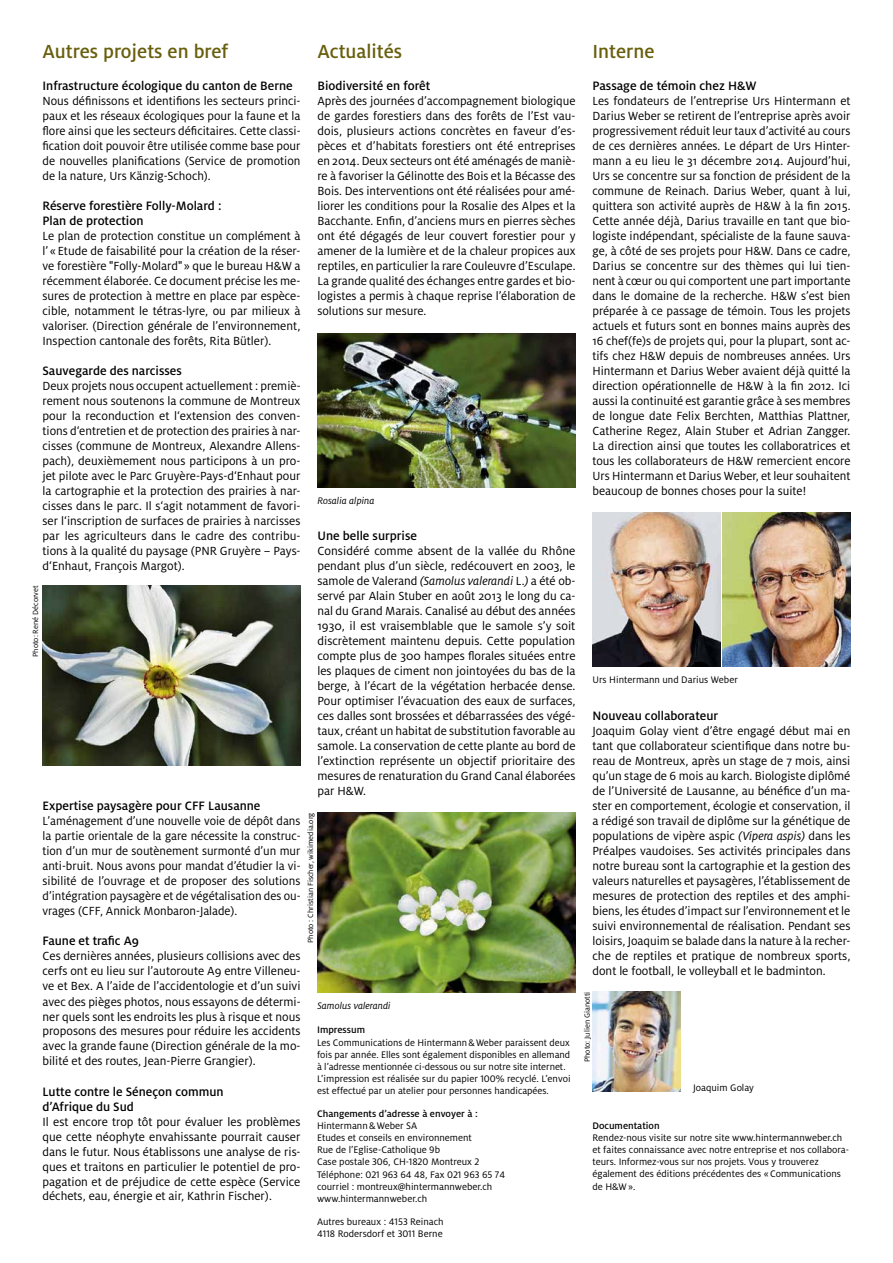
<style>
.page{position:relative;width:893px;height:1263px;background:#fff}
.page>*{position:absolute;margin:0;border:0;box-sizing:border-box;transform-origin:0 0}
.t1{font:500 21px "Milo";color:#685e0c}
.t2{font:500 13.5px/15px "Milo";color:#000}
.t3{font:13.05px/15px "Milo";color:#000;text-align:justify}
.t4{font:10.5px/12.1px "Milo LF";color:#000}
.t5{font:10.5px/12.3px "Milo";color:#000}
.t6{font:500 10.5px "Milo LF";color:#000}
.t7{font:italic 10.5px "Milo LF";color:#000}
.t8{font:8.25px "Milo";color:#000}
.s1{font-style:italic}
</style>
<div class="page">
<img style="left:317px;top:333px;width:258px;height:154px">
<img style="left:592px;top:513px;width:128px;height:154px">
<img style="left:592px;top:992px;width:88px;height:100px">
<img style="left:723px;top:513px;width:127px;height:154px">
<img style="left:317px;top:812px;width:258px;height:180px">
<img style="left:43px;top:585px;width:257px;height:180px">
<h1 class="t1" style="left:43px;top:39px;width:187px">Autres projets en bref</h1>
<p class="t2" style="left:43px;top:78px;width:252px">Infrastructure écologique du canton de Berne</p>
<p class="t3" style="left:43px;top:94px;width:260px">Nous définissons et identifions les secteurs princi&shy;paux et les réseaux écologiques pour la faune et la flore ainsi que les secteurs déficitaires. Cette classi&shy;fication doit pouvoir être utilisée comme base pour de nouvelles planifications (Service de promotion de la nature, Urs Känzig-Schoch).</p>
<p class="t2" style="left:43px;top:198px;width:181px">Réserve forestière Folly-Molard :<br>Plan de protection</p>
<p class="t3" style="left:43px;top:229px;width:260px">Le plan de protection constitue un complément à l’ « Etude de faisabilité pour la création de la réser&shy;ve forestière "Folly-Molard" » que le bureau H&amp;W a récemment élaborée. Ce document précise les me&shy;sures de protection à mettre en place par espèce&shy;cible, notamment le tétras-lyre, ou par milieux à valoriser. (Direction générale de l’environnement, Inspection cantonale des forêts, Rita Bütler).</p>
<p class="t2" style="left:43px;top:363px;width:141px">Sauvegarde des narcisses</p>
<p class="t3" style="left:43px;top:379px;width:260px">Deux projets nous occupent actuellement : premiè&shy;rement nous soutenons la commune de Montreux pour la reconduction et l‘extension des conven&shy;tions d‘entretien et de protection des prairies à nar&shy;cisses (commune de Montreux, Alexandre Allens&shy;pach), deuxièmement nous participons à un pro&shy;jet pilote avec le Parc Gruyère-Pays-d‘Enhaut pour la cartographie et la protection des prairies à nar&shy;cisses dans le parc. Il s‘agit notamment de favori&shy;ser l‘inscription de surfaces de prairies à narcisses par les agriculteurs dans le cadre des contribu&shy;tions à la qualité du paysage (PNR Gruyère – Pays&shy;d‘Enhaut, François Margot).</p>
<p class="t8" style="left:31px;top:657px;width:73px;rotate:-90deg">Photo: René Décorvet</p>
<h1 class="t1" style="left:317px;top:39px;width:86px">Actualités</h1>
<p class="t2" style="left:317px;top:78px;width:114px">Biodiversité en forêt</p>
<p class="t3" style="left:317px;top:94px;width:260px">Après des journées d’accompagnement biologique de gardes forestiers dans des forêts de l’Est vau&shy;dois, plusieurs actions concrètes en faveur d’es&shy;pèces et d’habitats forestiers ont été entreprises en 2014. Deux secteurs ont été aménagés de maniè&shy;re à favoriser la Gélinotte des Bois et la Bécasse des Bois. Des interventions ont été réalisées pour amé&shy;liorer les conditions pour la Rosalie des Alpes et la Bacchante. Enfin, d’anciens murs en pierres sèches ont été dégagés de leur couvert forestier pour y amener de la lumière et de la chaleur propices aux reptiles, en particulier la rare Couleuvre d’Esculape.<br>La grande qualité des échanges entre gardes et bio&shy;logistes a permis à chaque reprise l’élaboration de solutions sur mesure.</p>
<p class="t7" style="left:317px;top:494px;width:58px">Rosalia alpina</p>
<p class="t2" style="left:317px;top:528px;width:101px">Une belle surprise</p>
<p class="t3" style="left:317px;top:544px;width:260px">Considéré comme absent de la vallée du Rhône pendant plus d’un siècle, redécouvert en 2003, le samole de Valerand <span class="s1">(Samolus valerandi</span> L.<span class="s1">)</span> a été ob&shy;servé par Alain Stuber en août 2013 le long du ca&shy;nal du Grand Marais. Canalisé au début des années 1930, il est vraisemblable que le samole s’y soit discrètement maintenu depuis. Cette population compte plus de 300 hampes florales situées entre les plaques de ciment non jointoyées du bas de la berge, à l’écart de la végétation herbacée dense.<br>Pour optimiser l’évacuation des eaux de surfaces, ces dalles sont brossées et débarrassées des végé&shy;taux, créant un habitat de substitution favorable au samole. La conservation de cette plante au bord de l’extinction représente un objectif prioritaire des mesures de renaturation du Grand Canal élaborées par H&amp;W.</p>
<p class="t2" style="left:43px;top:798px;width:219px">Expertise paysagère pour CFF Lausanne</p>
<p class="t3" style="left:43px;top:814px;width:260px">L’aménagement d’une nouvelle voie de dépôt dans la partie orientale de la gare nécessite la construc&shy;tion d’un mur de soutènement surmonté d’un mur anti-bruit. Nous avons pour mandat d’étudier la vi&shy;sibilité de l’ouvrage et de proposer des solutions d’intégration paysagère et de végétalisation des ou&shy;vrages (CFF, Annick Monbaron-Jalade).</p>
<p class="t2" style="left:43px;top:933px;width:98px">Faune et trafic A9</p>
<p class="t3" style="left:43px;top:949px;width:260px">Ces dernières années, plusieurs collisions avec des cerfs ont eu lieu sur l’autoroute A9 entre Villeneu&shy;ve et Bex. A l’aide de l’accidentologie et d’un suivi avec des pièges photos, nous essayons de détermi&shy;ner quels sont les endroits les plus à risque et nous proposons des mesures pour réduire les accidents avec la grande faune (Direction générale de la mo&shy;bilité et des routes, Jean-Pierre Grangier).</p>
<p class="t2" style="left:43px;top:1083px;width:183px">Lutte contre le Séneçon commun d’Afrique du Sud</p>
<p class="t3" style="left:43px;top:1114px;width:260px">Il est encore trop tôt pour évaluer les problèmes que cette néophyte envahissante pourrait causer dans le futur. Nous établissons une analyse de ris&shy;ques et traitons en particulier le potentiel de pro&shy;pagation et de préjudice de cette espèce (Service déchets, eau, énergie et air, Kathrin Fischer).</p>
<p class="t8" style="left:306px;top:943px;width:132px;rotate:-90deg">Photo : Christian Fischer, wikimedia.org</p>
<p class="t7" style="left:317px;top:999px;width:75px">Samolus valerandi</p>
<p class="t6" style="left:317px;top:1024px;width:50px">Impressum</p>
<p class="t4" style="left:317px;top:1036px;width:255px">Les Communications de Hintermann&amp;Weber paraissent deux fois par année. Elles sont également disponibles en allemand à l’adresse mentionnée ci-dessous ou sur notre site internet.<br>L’impression est réalisée sur du papier 100% recyclé. L’envoi est effectué par un atelier pour personnes handicapées.</p>
<p class="t6" style="left:317px;top:1107px;width:162px">Changements d’adresse à envoyer à :</p>
<p class="t4" style="left:317px;top:1119px;width:190px">Hintermann&amp;Weber SA<br>Etudes et conseils en environnement<br>Rue de l’Eglise-Catholique 9b<br>Case postale 306, CH-1820 Montreux 2<br>Téléphone: 021 963 64 48, Fax 021 963 65 74 courriel : montreux@hintermannweber.ch www.hintermannweber.ch</p>
<p class="t4" style="left:317px;top:1215px;width:128px">Autres bureaux : 4153 Reinach<br>4118 Rodersdorf et 3011 Berne</p>
<h1 class="t1" style="left:592px;top:39px;width:64px">Interne</h1>
<p class="t2" style="left:592px;top:78px;width:165px">Passage de témoin chez H&amp;W</p>
<p class="t3" style="left:592px;top:94px;width:260px">Les fondateurs de l’entreprise Urs Hintermann et Darius Weber se retirent de l’entreprise après avoir progressivement réduit leur taux d’activité au cours de ces dernières années. Le départ de Urs Hinter&shy;mann a eu lieu le 31 décembre 2014. Aujourd’hui, Urs se concentre sur sa fonction de président de la commune de Reinach. Darius Weber, quant à lui, quittera son activité auprès de H&amp;W à la fin 2015.<br>Cette année déjà, Darius travaille en tant que bio&shy;logiste indépendant, spécialiste de la faune sauva&shy;ge, à côté de ses projets pour H&amp;W. Dans ce cadre, Darius se concentre sur des thèmes qui lui tien&shy;nent à cœur ou qui comportent une part importante dans le domaine de la recherche. H&amp;W s’est bien préparée à ce passage de témoin. Tous les projets actuels et futurs sont en bonnes mains auprès des 16 chef(fe)s de projets qui, pour la plupart, sont ac&shy;tifs chez H&amp;W depuis de nombreuses années. Urs Hintermann et Darius Weber avaient déjà quitté la direction opérationnelle de H&amp;W à la fin 2012. Ici aussi la continuité est garantie grâce à ses membres de longue date Felix Berchten, Matthias Plattner, Catherine Regez, Alain Stuber et Adrian Zangger.<br>La direction ainsi que toutes les collaboratrices et tous les collaborateurs de H&amp;W remercient encore Urs Hintermann et Darius Weber, et leur souhaitent beaucoup de bonnes choses pour la suite!</p>
<p class="t4" style="left:592px;top:674px;width:147px">Urs Hintermann und Darius Weber</p>
<p class="t2" style="left:592px;top:708px;width:127px">Nouveau collaborateur</p>
<p class="t3" style="left:592px;top:724px;width:260px">Joaquim Golay vient d’être engagé début mai en tant que collaborateur scientifique dans notre bu&shy;reau de Montreux, après un stage de 7 mois, ainsi qu’un stage de 6 mois au karch. Biologiste diplômé de l’Université de Lausanne, au bénéfice d’un ma&shy;ster en comportement, écologie et conservation, il a rédigé son travail de diplôme sur la génétique de populations de vipère aspic <span class="s1">(Vipera aspis)</span> dans les Préalpes vaudoises. Ses activités principales dans notre bureau sont la cartographie et la gestion des valeurs naturelles et paysagères, l’établissement de mesures de protection des reptiles et des amphi&shy;biens, les études d’impact sur l’environnement et le suivi environnemental de réalisation. Pendant ses loisirs, Joaquim se balade dans la nature à la recher&shy;che de reptiles et pratique de nombreux sports, dont le football, le volleyball et le badminton.</p>
<p class="t8" style="left:582px;top:1062px;width:72px;rotate:-90deg">Photo: Julien Gianotti</p>
<p class="t4" style="left:693px;top:1082px;width:62px">Joaquim Golay</p>
<p class="t6" style="left:592px;top:1119px;width:69px">Documentation</p>
<p class="t5" style="left:592px;top:1131px;width:258px">Rendez-nous visite sur notre site www.hintermannweber.ch et faites connaissance avec notre entreprise et nos collabora&shy;teurs. Informez-vous sur nos projets. Vous y trouverez également des éditions précédentes des «Communications de H&amp;W».</p>
</div>
